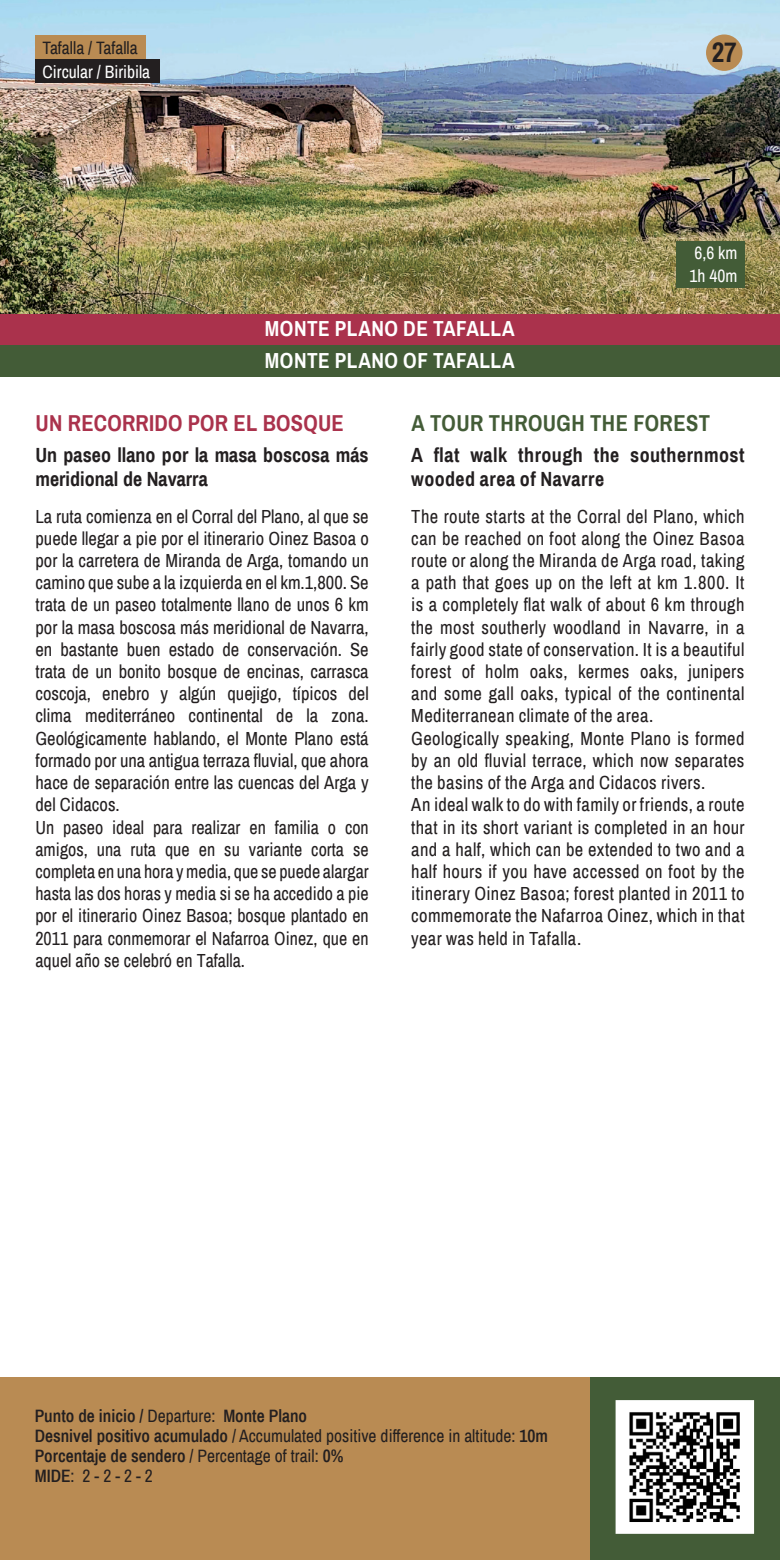
<style>
.page{position:relative;width:780px;height:1560px;background:#fff}
.page>*{position:absolute;margin:0;border:0;box-sizing:border-box;transform-origin:0 0}
.t1{font:700 27.5px "Archivo Narrow";color:#231f20}
.TITULAR_2_CASTELLANO{font:700 22.5px "Archivo Narrow";letter-spacing:.01em;color:#aa324c}
.TITULAR_2_EUSKERA{font:700 22.5px "Archivo Narrow";letter-spacing:.02em;color:#435c37}
.TITULAR_1{font:700 21.25px "Archivo Narrow";letter-spacing:.025em;color:#fff}
.ENTRADILLA{font:700 20px/24px "Archivo Narrow";letter-spacing:.025em;color:#231f20}
.ENTRADILLA-2{font:700 20px/24px "Archivo Narrow";color:#231f20}
.TEXTO_CORRIDO{font:18.5px/22.2px "Archivo Narrow";letter-spacing:.015em;color:#231f20;text-align:justify}
.t2{font:17.5px "Archivo Narrow";color:#231f20}
.t3{font:600 17.5px "Archivo Narrow";color:#231f20}
.t4{font:17.5px/24px "Archivo Narrow";color:#fff;text-align:center}
.s1{font-weight:400}
.s2{font-weight:600}
</style>
<div class="page">
<div style="left:0;top:313px;width:780px;height:32px;background:#aa324c"></div>
<div style="left:0;top:345px;width:780px;height:32px;background:#435c37"></div>
<div style="left:0;top:1377px;width:590px;height:182px;background:#b98b53"></div>
<div style="left:590px;top:1377px;width:190px;height:182px;background:#435c37"></div>
<svg style="left:615px;top:1400px;width:140px;height:134px;background:#a4a5a4"></svg>
<img style="left:0;top:0;width:780px;height:313px">
<div style="left:35px;top:35px;width:111px;height:25px;background:#b98b53"></div>
<div style="left:706px;top:34px;width:36px;height:37px;background:#b98b53;border-radius:50%"></div>
<div style="left:676px;top:241px;width:68px;height:24px;background:#435c37"></div>
<div style="left:676px;top:264px;width:68px;height:24px;background:#435c37"></div>
<div style="left:35px;top:60px;width:124px;height:23px;background:#231f20"></div>
<p class="t2" style="left:43px;top:35px;width:97px">Tafalla / Tafalla</p>
<p class="t1" style="left:711px;top:33px;width:27px">27</p>
<p class="t4" style="left:43px;top:59px;width:109px">Circular / Biribila</p>
<p class="t4" style="left:43px;top:59px;width:166px">Ida y Vuelta / Joan-etorria</p>
<p class="TITULAR_1" style="left:265px;top:313px;width:251px">MONTE PLANO DE TAFALLA</p>
<p class="TITULAR_1" style="left:265px;top:345px;width:251px">MONTE PLANO OF TAFALLA</p>
<p class="t4" style="left:694px;top:241px;width:45px">6,6 km</p>
<p class="t4" style="left:689px;top:263px;width:49px">1h 40m</p>
<p class="t4" style="left:683px;top:246px;width:55px">17,5 km<br>2h 17m</p>
<p class="TITULAR_2_CASTELLANO" style="left:36px;top:407px;width:310px">UN RECORRIDO POR EL BOSQUE</p>
<p class="ENTRADILLA-2" style="left:35px;top:442px;width:335px">Un paseo llano por la masa boscosa más meridional de Navarra</p>
<p class="TEXTO_CORRIDO" style="left:35px;top:504px;width:335px">La ruta comienza en el Corral del Plano, al que se puede llegar a pie por el itinerario Oinez Basoa o por la carretera de Miranda de Arga, tomando un camino que sube a la izquierda en el km.1,800. Se trata de un paseo totalmente llano de unos 6 km por la masa boscosa más meridional de Navarra, en bastante buen estado de conservación. Se trata de un bonito bosque de encinas, carrasca coscoja, enebro y algún quejigo, típicos del clima mediterráneo continental de la zona.<br>Geológicamente hablando, el Monte Plano está formado por una antigua terraza fluvial, que ahora hace de separación entre las cuencas del Arga y del Cidacos.</p>
<p class="TEXTO_CORRIDO" style="left:35px;top:815px;width:335px">Un paseo ideal para realizar en familia o con amigos, una ruta que en su variante corta se completa en una hora y media, que se puede alargar hasta las dos horas y media si se ha accedido a pie por el itinerario Oinez Basoa; bosque plantado en 2011 para conmemorar el Nafarroa Oinez, que en aquel año se celebró en Tafalla.</p>
<p class="TITULAR_2_EUSKERA" style="left:411px;top:407px;width:300px">A TOUR THROUGH THE FOREST</p>
<p class="ENTRADILLA" style="left:411px;top:442px;width:335px">A flat walk through the southernmost wooded area of Navarre</p>
<p class="TEXTO_CORRIDO" style="left:411px;top:504px;width:335px">The route starts at the Corral del Plano, which can be reached on foot along the Oinez Basoa route or along the Miranda de Arga road, taking a path that goes up on the left at km 1.800. It is a completely flat walk of about 6 km through the most southerly woodland in Navarre, in a fairly good state of conservation. It is a beautiful forest of holm oaks, kermes oaks, junipers and some gall oaks, typical of the continental Mediterranean climate of the area.</p>
<p class="TEXTO_CORRIDO" style="left:411px;top:726px;width:335px">Geologically speaking, Monte Plano is formed by an old fluvial terrace, which now separates the basins of the Arga and Cidacos rivers.</p>
<p class="TEXTO_CORRIDO" style="left:411px;top:793px;width:335px">An ideal walk to do with family or friends, a route that in its short variant is completed in an hour and a half, which can be extended to two and a half hours if you have accessed on foot by the itinerary Oinez Basoa; forest planted in 2011 to commemorate the Nafarroa Oinez, which in that year was held in Tafalla.</p>
<p class="t3" style="left:35px;top:1403px;width:274px">Punto de inicio / <span class="s1">Departure:</span> Monte Plano</p>
<p class="t2" style="left:35px;top:1423px;width:514px"><span class="s2">Desnivel positivo acumulado</span> / Accumulated positive difference in altitude: <span class="s2">10m</span></p>
<p class="t3" style="left:35px;top:1443px;width:310px">Porcentaje de sendero <span class="s1">/ Percentage of trail:</span> 0%</p>
<p class="t2" style="left:35px;top:1463px;width:120px"><span class="s2">MIDE</span>: 2 - 2 - 2 - 2</p>
</div>
